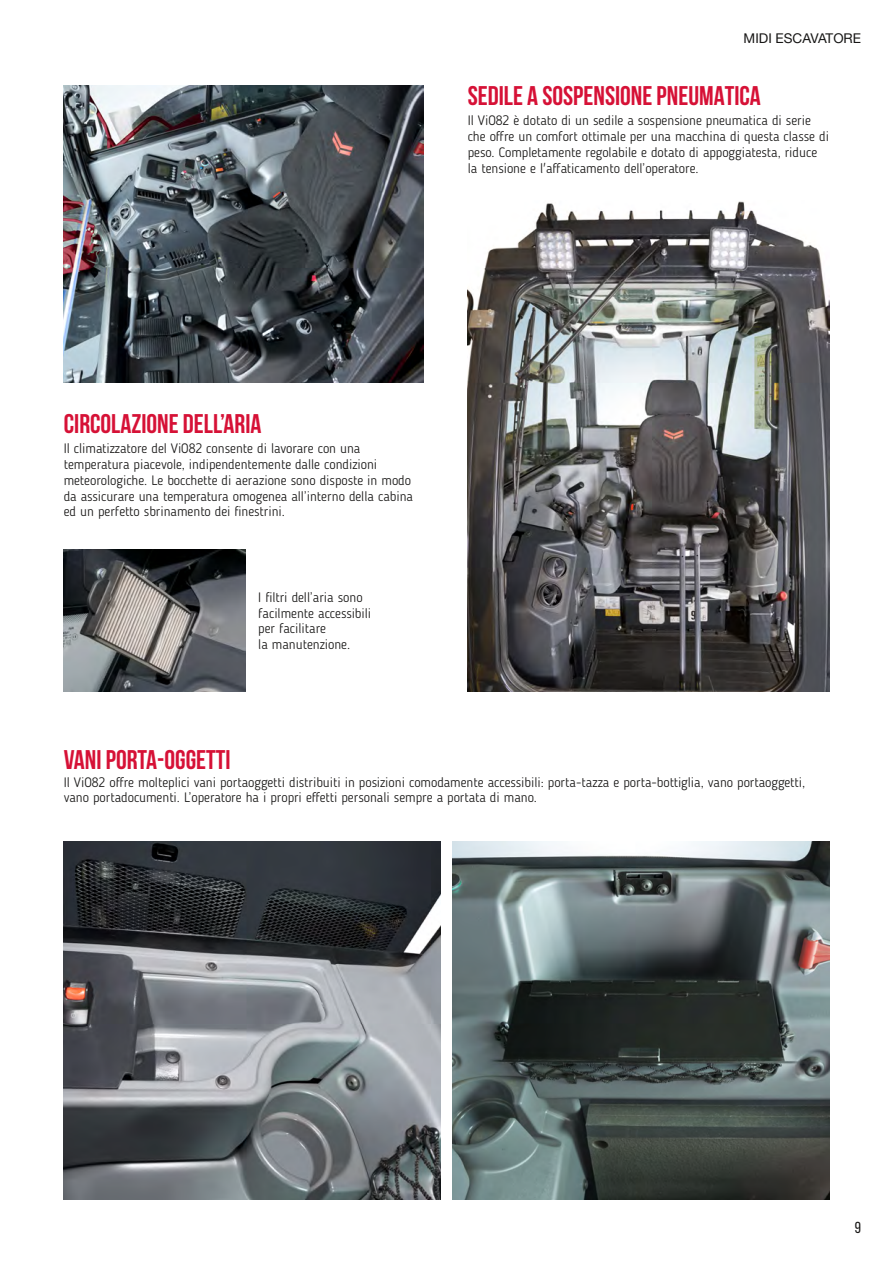
<style>
.page{position:relative;width:893px;height:1263px;background:#fff}
.page>*{position:absolute;margin:0;border:0;box-sizing:border-box;transform-origin:0 0}
.t1{font:700 27px "Bebas Neue";color:#d61136}
.t2{font:15.9px "Bebas Neue";color:#181716}
.t3{font:300 13.5px/15.8px "Blogger Sans";color:#181716}
.t4{font:13.5px "Helvetica Neue LT Std";color:#181716}
</style>
<div class="page">
<img style="left:64px;top:85px;width:359px;height:298px">
<img style="left:64px;top:550px;width:182px;height:141px">
<img style="left:468px;top:201px;width:361px;height:490px">
<img style="left:453px;top:841px;width:376px;height:358px">
<img style="left:64px;top:841px;width:376px;height:358px">
<p class="t4" style="left:744px;top:30px;width:119px">MIDI ESCAVATORE</p>
<h1 class="t1" style="left:468px;top:81px;width:295px">SEDILE A SOSPENSIONE PNEUMATICA</h1>
<p class="t3" style="left:468px;top:113px;width:363px">Il ViO82 è dotato di un sedile a sospensione pneumatica di serie che offre un comfort ottimale per una macchina di questa classe di peso. Completamente regolabile e dotato di appoggiatesta, riduce la tensione e l'affaticamento dell’operatore.</p>
<h1 class="t1" style="left:64px;top:409px;width:199px">CIRCOLAZIONE DELL’ARIA</h1>
<p class="t3" style="left:64px;top:441px;width:351px">Il climatizzatore del ViO82 consente di lavorare con una temperatura piacevole, indipendentemente dalle condizioni meteorologiche. Le bocchette di aerazione sono disposte in modo da assicurare una temperatura omogenea all’interno della cabina ed un perfetto sbrinamento dei finestrini.</p>
<p class="t3" style="left:258px;top:589px;width:114px">I filtri dell’aria sono facilmente accessibili per facilitare<br>la manutenzione.</p>
<h1 class="t1" style="left:64px;top:745px;width:168px">VANI PORTA-OGGETTI</h1>
<p class="t3" style="left:64px;top:774px;width:743px">Il ViO82 offre molteplici vani portaoggetti distribuiti in posizioni comodamente accessibili: porta-tazza e porta-bottiglia, vano portaoggetti, vano portadocumenti. L’operatore ha i propri effetti personali sempre a portata di mano.</p>
<p class="t2" style="left:855px;top:1219px;width:8px">9</p>
</div>
